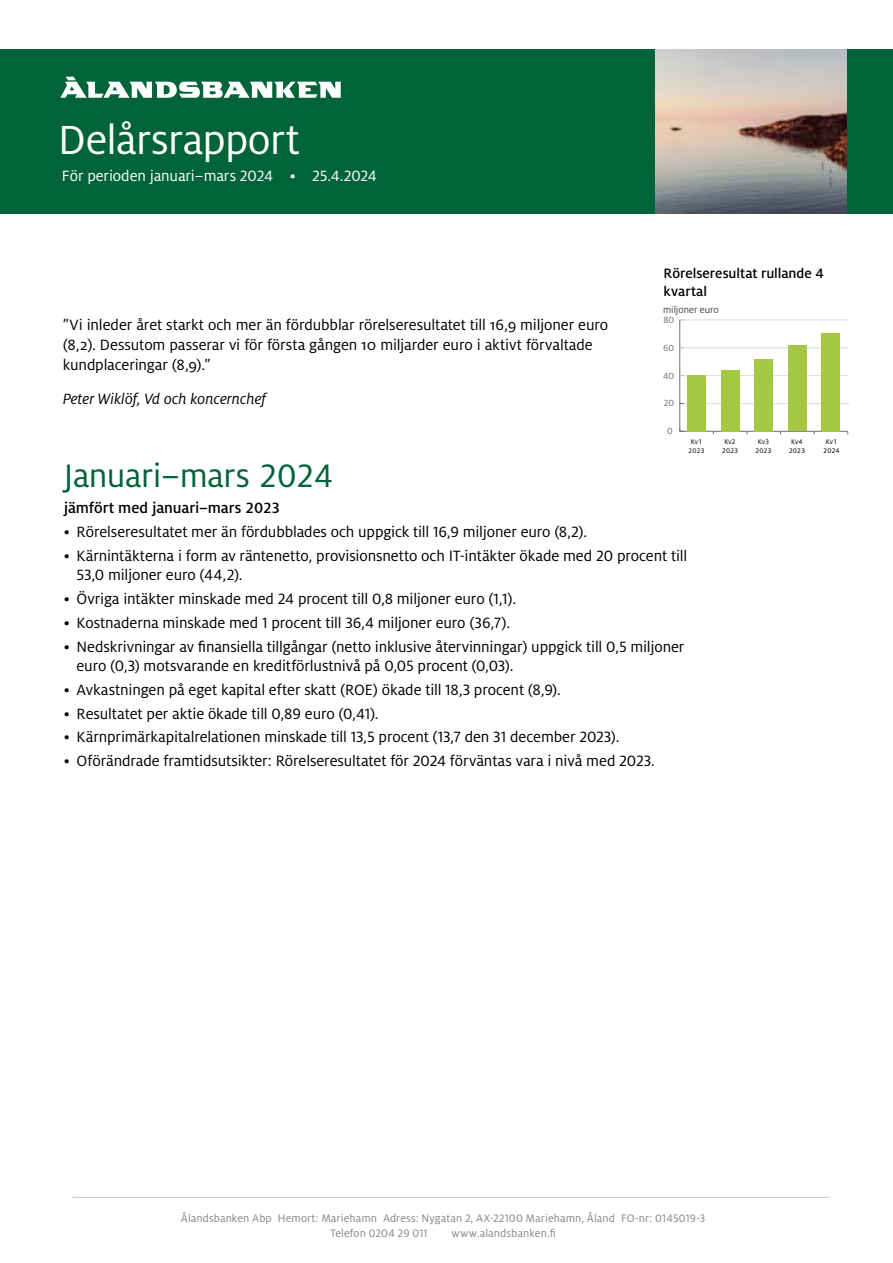
<style>
.page{position:relative;width:893px;height:1263px;background:#fff}
.page>*{position:absolute;margin:0;border:0;box-sizing:border-box;transform-origin:0 0}
.t1{font:45px "Milo OT";letter-spacing:-.015em;color:#fff}
.t2{font:36px "Milo OT";letter-spacing:-.02em;color:#00633a}
.t3{font:16.5px/19.5px "Milo OT";letter-spacing:-.005em;color:#000}
.t4{font:16.5px "Milo OT";letter-spacing:-.005em;color:#fff}
.t5{font:italic 16.5px "Milo OT";color:#020203}
.t6{font:500 16.5px "Milo OT";letter-spacing:-.005em;color:#000}
.t7{font:500 15px/18px "Milo OT";color:#000}
.t8{font:12px/15px "Milo OT";letter-spacing:.005em;color:#878787}
.t9{font:300 10.5px "Milo OT";letter-spacing:.005em;color:#000}
.t10{font:9.9px "Milo OT";color:#706f6f}
.t11{font:7.5px/9px "Milo OT";letter-spacing:-.01em;color:#000;text-align:center}
</style>
<div class="page">
<hr style="left:72px;top:1197px;width:757px;height:1px;background:#c6c6c6">
<div style="left:0;top:50px;width:893px;height:164px;background:#00633a"></div>
<svg style="left:60px;top:77px;width:281px;height:21px"></svg>
<hr style="left:680px;top:403px;width:169px;height:1px;background:#dadada">
<hr style="left:680px;top:348px;width:168px;height:1px;background:#dadada">
<hr style="left:680px;top:375px;width:168px;height:1px;background:#dadada">
<hr style="left:680px;top:320px;width:169px;height:1px;background:#dadada">
<hr style="left:680px;top:431px;width:168px;height:1px;background:#706f6f">
<hr style="left:679px;top:320px;width:1px;height:111px;background:#706f6f">
<div style="left:687px;top:375px;width:19px;height:56px;background:#a4c842"></div>
<div style="left:721px;top:370px;width:19px;height:61px;background:#a4c842"></div>
<div style="left:754px;top:359px;width:19px;height:72px;background:#a4c842"></div>
<div style="left:788px;top:345px;width:19px;height:86px;background:#a4c842"></div>
<div style="left:822px;top:333px;width:18px;height:98px;background:#a4c842"></div>
<img style="left:655px;top:50px;width:192px;height:164px">
<h1 class="t1" style="left:58px;top:113px;width:243px">Delårsrapport</h1>
<p class="t4" style="left:62px;top:166px;width:316px">För perioden januari–mars 2024 • 25.4.2024</p>
<p class="t3" style="left:63px;top:315px;width:547px">”Vi inleder året starkt och mer än fördubblar rörelseresultatet till 16,9 miljoner euro (8,2). Dessutom passerar vi för första gången 10 miljarder euro i aktivt förvaltade kundplaceringar (8,9).”</p>
<p class="t5" style="left:63px;top:390px;width:205px">Peter Wiklöf, Vd och koncernchef</p>
<p class="t7" style="left:664px;top:264px;width:162px">Rörelseresultat rullande 4 kvartal</p>
<p class="t9" style="left:663px;top:304px;width:57px">miljoner euro</p>
<p class="t10" style="left:663px;top:314px;width:12px">80</p>
<p class="t10" style="left:663px;top:342px;width:12px">60</p>
<p class="t10" style="left:663px;top:370px;width:13px">40</p>
<p class="t10" style="left:664px;top:397px;width:12px">20</p>
<p class="t10" style="left:667px;top:425px;width:7px">0</p>
<p class="t11" style="left:688px;top:437px;width:18px">Kv1<br>2023</p>
<p class="t11" style="left:722px;top:437px;width:18px">Kv2<br>2023</p>
<p class="t11" style="left:755px;top:437px;width:18px">Kv3<br>2023</p>
<p class="t11" style="left:789px;top:437px;width:18px">Kv4<br>2023</p>
<p class="t11" style="left:823px;top:437px;width:18px">Kv1<br>2024</p>
<h2 class="t2" style="left:64px;top:454px;width:271px">Januari–mars 2024</h2>
<p class="t6" style="left:64px;top:498px;width:218px">jämfört med januari–mars 2023</p>
<p class="t3" style="left:64px;top:522px;width:525px">• Rörelseresultatet mer än fördubblades och uppgick till 16,9 miljoner euro (8,2).</p>
<p class="t3" style="left:77px;top:546px;width:612px;text-indent:-13px">• Kärnintäkterna i form av räntenetto, provisionsnetto och IT-intäkter ökade med 20 procent till<br>53,0 miljoner euro (44,2).</p>
<p class="t3" style="left:64px;top:589px;width:454px">• Övriga intäkter minskade med 24 procent till 0,8 miljoner euro (1,1).</p>
<p class="t3" style="left:64px;top:613px;width:448px">• Kostnaderna minskade med 1 procent till 36,4 miljoner euro (36,7).</p>
<p class="t3" style="left:77px;top:636px;width:609px;text-indent:-13px">• Nedskrivningar av finansiella tillgångar (netto inklusive återvinningar) uppgick till 0,5 miljoner euro (0,3) motsvarande en kreditförlustnivå på 0,05 procent (0,03).</p>
<p class="t3" style="left:64px;top:680px;width:499px">• Avkastningen på eget kapital efter skatt (ROE) ökade till 18,3 procent (8,9).</p>
<p class="t3" style="left:64px;top:703px;width:316px">• Resultatet per aktie ökade till 0,89 euro (0,41).</p>
<p class="t3" style="left:64px;top:727px;width:557px">• Kärnprimärkapitalrelationen minskade till 13,5 procent (13,7 den 31 december 2023).</p>
<p class="t3" style="left:64px;top:751px;width:592px">• Oförändrade framtidsutsikter: Rörelseresultatet för 2024 förväntas vara i nivå med 2023.</p>
<p class="t8" style="left:330px;top:1211px;width:376px;text-indent:-149px">Ålandsbanken Abp Hemort: Mariehamn Adress: Nygatan 2, AX-22100 Mariehamn, Åland FO-nr: 0145019-3<br>Telefon 0204 29 011</p>
<p class="t8" style="left:452px;top:1226px;width:106px">www.alandsbanken.fi</p>
</div>
